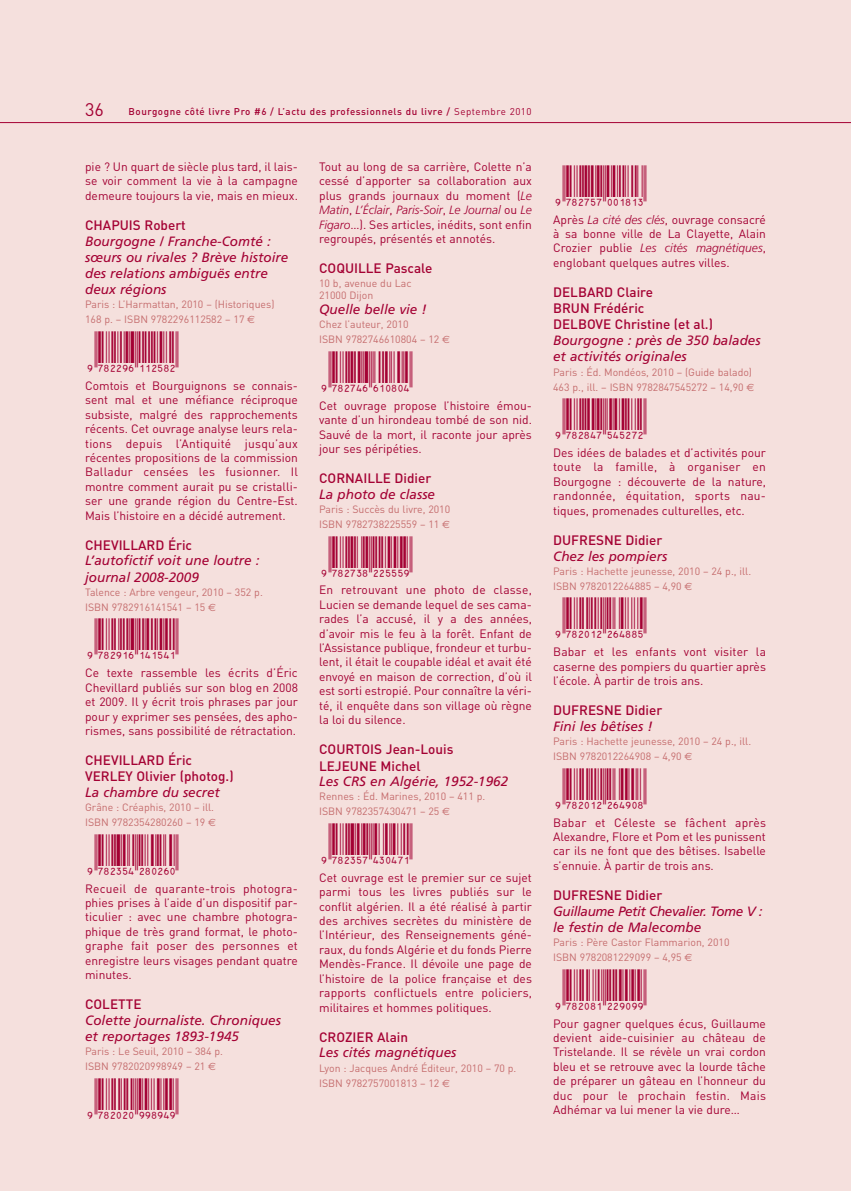
<style>
.page{position:relative;width:851px;height:1191px;background:#fff}
.page>*{position:absolute;margin:0;border:0;box-sizing:border-box;transform-origin:0 0}
.t1{font:36px "Code EAN13";color:#a40133}
.t2{font:18px "DIN";color:#a40133}
.t3{font:italic 13.5px/16.2px "Frutiger";color:#a40133}
.t4{font:500 13.5px/16.2px "DIN";color:#a40133}
.t5{font:italic 13.5px/16.2px "Frutiger";letter-spacing:-.03em;color:#a40133}
.t6{font:12px/14.4px "DIN";color:#a40133;text-align:justify}
.t7{font:italic 300 12px "Frutiger";color:#a40133}
.t8{font:10.5px/15px "DIN";color:#c56c6d}
.t9{font:500 9.75px "DIN";letter-spacing:.06em;color:#a40133}
.s1{font-weight:400}
.s2{font-family:"Euro Sans"}
.s3{font-family:"Frutiger";font-weight:300;font-style:italic}
.s4{font-family:"DIN";font-weight:400;font-style:normal}
</style>
<div class="page">
<div style="left:0;top:0;width:850px;height:1191px;background:#f5e0dd"></div>
<hr style="left:0;top:122px;width:850px;height:1px;background:#a40133">
<h2 class="t2" style="left:85px;top:99px;width:20px">36</h2>
<p class="t9" style="left:128px;top:106px;width:404px">Bourgogne côté livre Pro #6 / L’actu des professionnels du livre / <span class="s1">Septembre 2010</span></p>
<p class="t6" style="left:85px;top:160px;width:214px">pie ? Un quart de siècle plus tard, il lais&shy;se voir comment la vie à la campagne demeure toujours la vie, mais en mieux.</p>
<p class="t4" style="left:85px;top:217px;width:102px">CHAPUIS Robert</p>
<p class="t3" style="left:85px;top:234px;width:204px">Bourgogne / Franche-Comté : sœurs ou rivales ? Brève histoire des relations ambiguës entre deux régions</p>
<p class="t8" style="left:85px;top:297px;width:191px">Paris : L’Harmattan, 2010 – (Historiques)<br>168 p. – ISBN 9782296112582 – 17 <span class="s2">€</span></p>
<p class="t6" style="left:85px;top:378px;width:214px">Comtois et Bourguignons se connais&shy;sent mal et une méfiance réciproque subsiste, malgré des rapprochements récents. Cet ouvrage analyse leurs rela&shy;tions depuis l’Antiquité jusqu’aux récentes propositions de la commission Balladur censées les fusionner. Il montre comment aurait pu se cristalli&shy;ser une grande région du Centre-Est.<br>Mais l’histoire en a décidé autrement.</p>
<p class="t4" style="left:85px;top:537px;width:109px">CHEVILLARD Éric</p>
<p class="t3" style="left:85px;top:553px;width:176px">L’autofictif voit une loutre : journal 2008-2009</p>
<p class="t8" style="left:85px;top:584px;width:179px">Talence : Arbre vengeur, 2010 – 352 p.<br>ISBN 9782916141541 – 15 <span class="s2">€</span></p>
<p class="t6" style="left:85px;top:666px;width:214px">Ce texte rassemble les écrits d’Éric Chevillard publiés sur son blog en 2008 et 2009. Il y écrit trois phrases par jour pour y exprimer ses pensées, des apho&shy;rismes, sans possibilité de rétractation.</p>
<p class="t4" style="left:85px;top:752px;width:150px">CHEVILLARD Éric<br>VERLEY Olivier (photog.)</p>
<p class="t3" style="left:85px;top:785px;width:136px">La chambre du secret</p>
<p class="t8" style="left:85px;top:800px;width:132px">Grâne : Créaphis, 2010 – ill.<br>ISBN 9782354280260 – 19 <span class="s2">€</span></p>
<p class="t6" style="left:85px;top:881px;width:214px">Recueil de quarante-trois photogra&shy;phies prises à l’aide d’un dispositif par&shy;ticulier : avec une chambre photogra&shy;phique de très grand format, le photo&shy;graphe fait poser des personnes et enregistre leurs visages pendant quatre minutes.</p>
<p class="t4" style="left:85px;top:996px;width:58px">COLETTE</p>
<p class="t3" style="left:85px;top:1013px;width:197px">Colette journaliste. Chroniques et reportages 1893-1945</p>
<p class="t8" style="left:85px;top:1044px;width:139px">Paris : Le Seuil, 2010 – 384 p.<br>ISBN 9782020998949 – 21 <span class="s2">€</span></p>
<p class="t6" style="left:319px;top:160px;width:214px">Tout au long de sa carrière, Colette n’a cessé d’apporter sa collaboration aux plus grands journaux du moment (<span class="s3">Le</span></p>
<p class="t7" style="left:319px;top:205px;width:214px">Matin<span class="s4">,</span> L’Éclair<span class="s4">,</span> Paris-Soir<span class="s4">,</span> Le Journal <span class="s4">ou</span> Le</p>
<p class="t6" style="left:319px;top:217px;width:214px"><span class="s3">Figaro</span>…). Ses articles, inédits, sont enfin regroupés, présentés et annotés.</p>
<p class="t4" style="left:319px;top:260px;width:115px">COQUILLE Pascale</p>
<p class="t8" style="left:319px;top:277px;width:94px;line-height:12.6px">10 b, avenue du Lac<br>21000 Dijon</p>
<p class="t3" style="left:319px;top:302px;width:109px">Quelle belle vie !</p>
<p class="t8" style="left:319px;top:317px;width:132px">Chez l’auteur, 2010<br>ISBN 9782746610804 – 12 <span class="s2">€</span></p>
<p class="t6" style="left:319px;top:398px;width:214px">Cet ouvrage propose l’histoire émou&shy;vante d’un hirondeau tombé de son nid.<br>Sauvé de la mort, il raconte jour après jour ses péripéties.</p>
<p class="t4" style="left:319px;top:470px;width:114px">CORNAILLE Didier</p>
<p class="t3" style="left:319px;top:487px;width:117px">La photo de classe</p>
<p class="t8" style="left:319px;top:502px;width:133px">Paris : Succès du livre, 2010<br>ISBN 9782738225559 – 11 <span class="s2">€</span></p>
<p class="t6" style="left:319px;top:583px;width:214px">En retrouvant une photo de classe, Lucien se demande lequel de ses cama&shy;rades l’a accusé, il y a des années, d’avoir mis le feu à la forêt. Enfant de l’Assistance publique, frondeur et turbu&shy;lent, il était le coupable idéal et avait été envoyé en maison de correction, d’où il est sorti estropié. Pour connaître la véri&shy;té, il enquête dans son village où règne la loi du silence.</p>
<p class="t4" style="left:319px;top:741px;width:136px">COURTOIS Jean-Louis<br>LEJEUNE Michel</p>
<p class="t3" style="left:319px;top:774px;width:191px">Les CRS en Algérie, 1952-1962</p>
<p class="t8" style="left:319px;top:789px;width:168px">Rennes : Éd. Marines, 2010 – 411 p.<br>ISBN 9782357430471 – 25 <span class="s2">€</span></p>
<p class="t6" style="left:319px;top:870px;width:214px">Cet ouvrage est le premier sur ce sujet parmi tous les livres publiés sur le conflit algérien. Il a été réalisé à partir des archives secrètes du ministère de l’Intérieur, des Renseignements géné&shy;raux, du fonds Algérie et du fonds Pierre Mendès-France. Il dévoile une page de l’histoire de la police française et des rapports conflictuels entre policiers, militaires et hommes politiques.</p>
<p class="t4" style="left:319px;top:1029px;width:91px">CROZIER Alain</p>
<p class="t3" style="left:319px;top:1045px;width:139px">Les cités magnétiques</p>
<p class="t8" style="left:319px;top:1060px;width:199px">Lyon : Jacques André Éditeur, 2010 – 70 p.<br>ISBN 9782757001813 – 12 <span class="s2">€</span></p>
<h1 class="t1" style="left:565px;top:163px;width:38px">★★★</h1>
<p class="t6" style="left:553px;top:212px;width:214px">Après <span class="s3">La cité des clés</span>, ouvrage consacré à sa bonne ville de La Clayette, Alain</p>
<p class="t7" style="left:553px;top:243px;width:214px"><span class="s4">Crozier publie</span> Les cités magnétiques<span class="s4">,</span></p>
<p class="t6" style="left:553px;top:255px;width:178px">englobant quelques autres villes.</p>
<p class="t4" style="left:553px;top:284px;width:161px">DELBARD Claire<br>BRUN Frédéric<br>DELBOVE Christine (et al.)</p>
<p class="t3" style="left:553px;top:333px;width:209px">Bourgogne : près de 350 balades et activités originales</p>
<p class="t8" style="left:553px;top:364px;width:203px">Paris : Éd. Mondéos, 2010 – (Guide balado)<br>463 p., ill. – ISBN 9782847545272 – 14,90 <span class="s2">€</span></p>
<p class="t6" style="left:553px;top:446px;width:214px">Des idées de balades et d’activités pour toute la famille, à organiser en Bourgogne : découverte de la nature, randonnée, équitation, sports nau&shy;tiques, promenades culturelles, etc.</p>
<p class="t4" style="left:553px;top:532px;width:111px">DUFRESNE Didier</p>
<p class="t3" style="left:553px;top:549px;width:116px">Chez les pompiers</p>
<p class="t8" style="left:553px;top:563px;width:199px">Paris : Hachette jeunesse, 2010 – 24 p., ill.<br>ISBN 9782012264885 – 4,90 <span class="s2">€</span></p>
<p class="t6" style="left:553px;top:645px;width:214px">Babar et les enfants vont visiter la caserne des pompiers du quartier après l’école. À partir de trois ans.</p>
<p class="t4" style="left:553px;top:702px;width:111px">DUFRESNE Didier</p>
<p class="t3" style="left:553px;top:719px;width:101px">Fini les bêtises !</p>
<p class="t8" style="left:553px;top:734px;width:199px">Paris : Hachette jeunesse, 2010 – 24 p., ill.<br>ISBN 9782012264908 – 4,90 <span class="s2">€</span></p>
<p class="t6" style="left:553px;top:815px;width:214px">Babar et Céleste se fâchent après Alexandre, Flore et Pom et les punissent car ils ne font que des bêtises. Isabelle s’ennuie. À partir de trois ans.</p>
<p class="t4" style="left:553px;top:887px;width:111px">DUFRESNE Didier</p>
<p class="t5" style="left:553px;top:904px;width:211px">Guillaume Petit Chevalier. Tome V : le festin de Malecombe</p>
<p class="t8" style="left:553px;top:935px;width:178px">Paris : Père Castor Flammarion, 2010<br>ISBN 9782081229099 – 4,95 <span class="s2">€</span></p>
<p class="t6" style="left:553px;top:1016px;width:214px">Pour gagner quelques écus, Guillaume devient aide-cuisinier au château de Tristelande. Il se révèle un vrai cordon bleu et se retrouve avec la lourde tâche de préparer un gâteau en l’honneur du duc pour le prochain festin. Mais Adhémar va lui mener la vie dure…</p>
</div>
